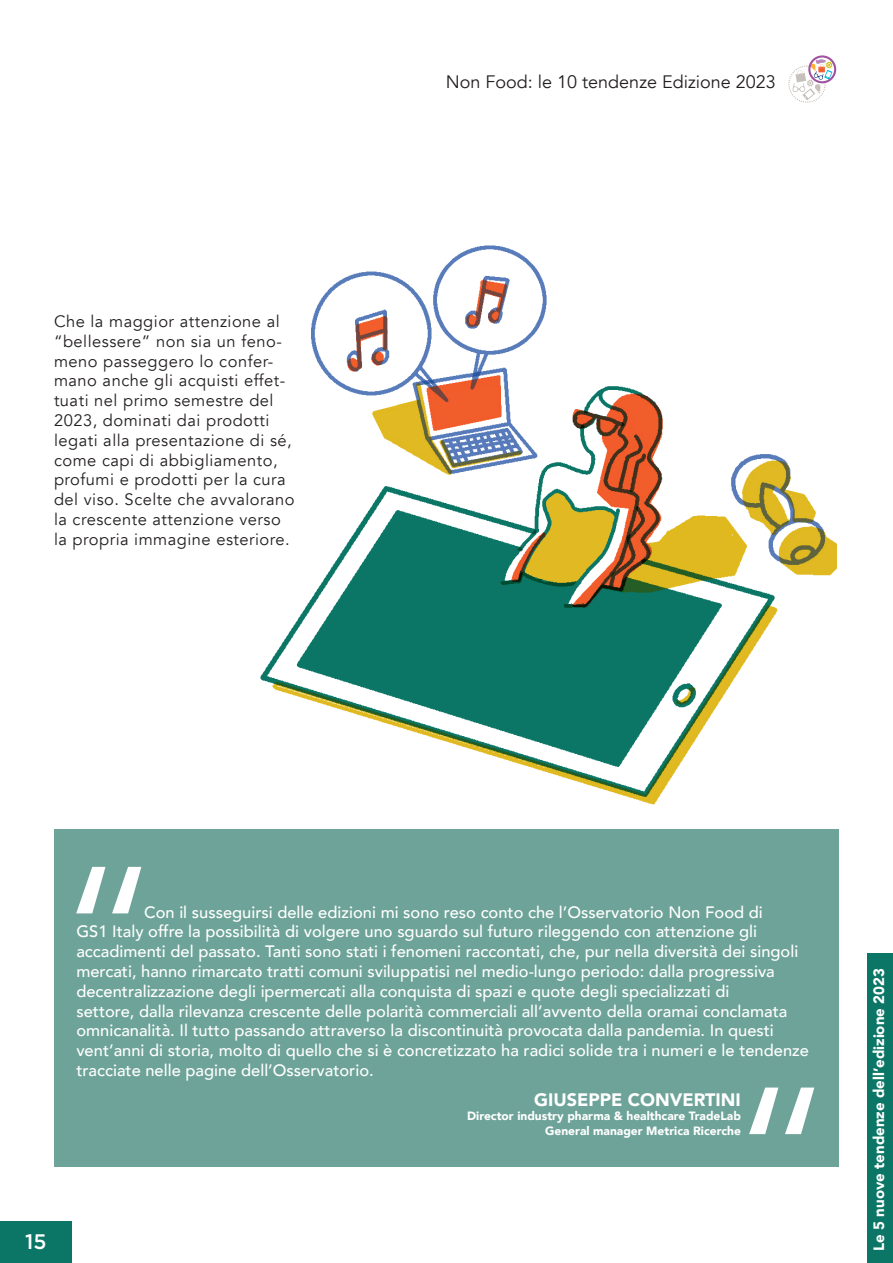
<style>
.page{position:relative;width:893px;height:1263px;background:#fff}
.page>*{position:absolute;margin:0;border:0;box-sizing:border-box;transform-origin:0 0}
.t1{font:198px "Avenir";color:#fff}
.t2{font:500 21px "Gotham";color:#fff}
.t3{font:18px "Avenir";color:#231f20}
.t4{font:900 18px "Avenir";color:#fff}
.t5{font:500 16.5px/19.8px "Avenir";color:#fff}
.t6{font:16.5px/19.8px "Avenir";letter-spacing:.03em;color:#231f20}
.t7{font:900 15px "Avenir";color:#fff}
.t8{font:900 12px/14.4px "Avenir";color:#fff;text-align:right}
</style>
<div class="page">
<svg style="left:788px;top:55px;width:48px;height:48px"></svg>
<div style="left:0;top:1221px;width:72px;height:42px;background:#0b7666"></div>
<div style="left:867px;top:954px;width:26px;height:309px;background:#0b7666"></div>
<img style="left:260px;top:245px;width:576px;height:560px">
<div style="left:54px;top:829px;width:785px;height:337px;background:#6da398"></div>
<p class="t6" style="left:54px;top:312px;width:242px">Che la maggior attenzione al “bellessere” non sia un feno&shy;meno passeggero lo confer&shy;mano anche gli acquisti effet&shy;tuati nel primo semestre del<br>2023, dominati dai prodotti legati alla presentazione di sé, come capi di abbigliamento, profumi e prodotti per la cura del viso. Scelte che avvalorano la crescente attenzione verso la propria immagine esteriore.</p>
<p class="t3" style="left:446px;top:72px;width:331px">Non Food: le 10 tendenze Edizione 2023</p>
<h1 class="t1" style="left:57px;top:821px;width:104px">“</h1>
<p class="t5" style="left:76px;top:901px;width:734px;text-indent:68px">Con il susseguirsi delle edizioni mi sono reso conto che l’Osservatorio Non Food di<br>GS1 Italy offre la possibilità di volgere uno sguardo sul futuro rileggendo con attenzione gli accadimenti del passato. Tanti sono stati i fenomeni raccontati, che, pur nella diversità dei singoli mercati, hanno rimarcato tratti comuni sviluppatisi nel medio-lungo periodo: dalla progressiva decentralizzazione degli ipermercati alla conquista di spazi e quote degli specializzati di<br>settore, dalla rilevanza crescente delle polarità commerciali all’avvento della oramai conclamata omnicanalità. Il tutto passando attraverso la discontinuità provocata dalla pandemia. In questi vent’anni di storia, molto di quello che si è concretizzato ha radici solide tra i numeri e le tendenze tracciate nelle pagine dell’Osservatorio.</p>
<p class="t4" style="left:534px;top:1084px;width:208px">GIUSEPPE CONVERTINI</p>
<p class="t8" style="left:467px;top:1108px;width:275px">Director industry pharma &amp; healthcare TradeLab<br>General manager Metrica Ricerche</p>
<h1 class="t1" style="left:730px;top:1041px;width:104px">“</h1>
<p class="t2" style="left:25px;top:1227px;width:23px">15</p>
<p class="t7" style="left:866px;top:1251px;width:284px;rotate:-90deg">Le 5 nuove tendenze dell’edizione 2023</p>
</div>
